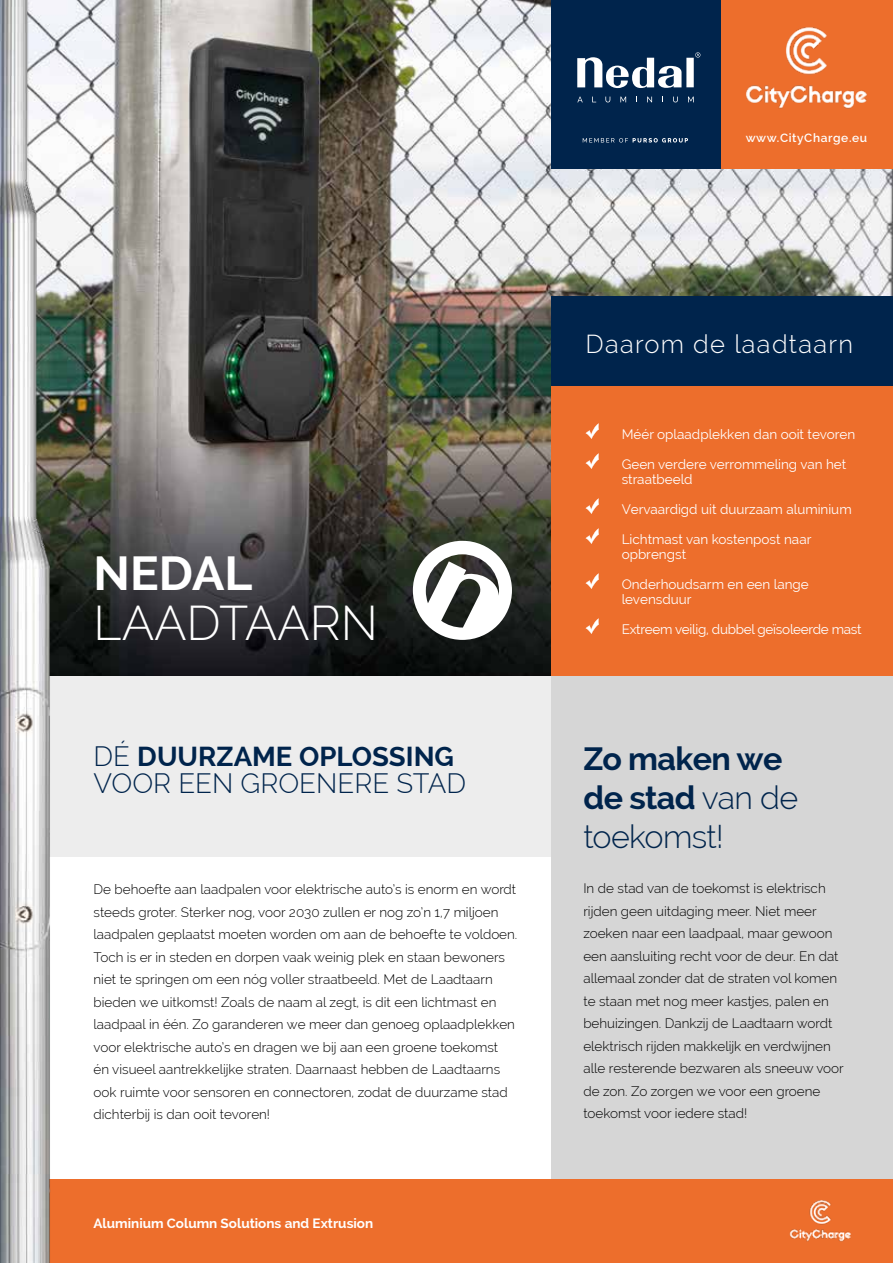
<style>
.page{position:relative;width:893px;height:1263px;background:#fff}
.page>*{position:absolute;margin:0;border:0;box-sizing:border-box;transform-origin:0 0}
.t1{font:300 47.85px "Raleway";letter-spacing:-.005em;color:#fff}
.t2{font:700 47.85px "Raleway";color:#fff}
.t3{font:700 32.25px/39px "Raleway";letter-spacing:-.02em;color:#00244c}
.t4{font:300 27.45px/27.5px "Raleway";color:#00244c}
.t5{font:300 25.5px "Raleway";letter-spacing:.05em;color:#fff}
.t6{font:300 13.5px/22.5px "Raleway";color:#000}
.t7{font:13.5px/15px "Raleway";color:#fff}
.t8{font:700 13.5px "Raleway";color:#fff}
.t9{font:13.5px "Raleway";letter-spacing:-.02em;color:#fff}
.t10{font:600 12px "Raleway";letter-spacing:.05em;color:#fff}
.s1{font-weight:700}
.s2{font-weight:300}
</style>
<div class="page">
<img style="left:80px;top:0;width:813px;height:676px">
<div style="left:0;top:676px;width:551px;height:181px;background:#ededed"></div>
<div style="left:551px;top:676px;width:342px;height:504px;background:#d6d6d6"></div>
<div style="left:0;top:1180px;width:893px;height:83px;background:#ed6e2c"></div>
<div style="left:720px;top:0;width:173px;height:168px;background:#ed6e2c"></div>
<svg style="left:413px;top:541px;width:99px;height:99px"></svg>
<div style="left:551px;top:0;width:169px;height:168px;background:#00244c"></div>
<svg style="left:695px;top:52px;width:5px;height:6px"></svg>
<div style="left:686px;top:58px;width:8px;height:29px;background:#fff"></div>
<svg style="left:577px;top:57px;width:105px;height:31px"></svg>
<svg style="left:577px;top:97px;width:6px;height:5px"></svg>
<svg style="left:605px;top:97px;width:5px;height:5px"></svg>
<svg style="left:620px;top:97px;width:6px;height:5px"></svg>
<svg style="left:647px;top:97px;width:5px;height:5px"></svg>
<svg style="left:673px;top:97px;width:5px;height:5px"></svg>
<svg style="left:688px;top:97px;width:6px;height:5px"></svg>
<svg style="left:583px;top:138px;width:105px;height:5px"></svg>
<div style="left:551px;top:386px;width:342px;height:290px;background:#ed6e2c"></div>
<div style="left:551px;top:296px;width:342px;height:90px;background:#00244c"></div>
<svg style="left:586px;top:423px;width:13px;height:16px"></svg>
<svg style="left:586px;top:453px;width:13px;height:16px"></svg>
<svg style="left:586px;top:498px;width:13px;height:16px"></svg>
<svg style="left:586px;top:528px;width:13px;height:16px"></svg>
<svg style="left:586px;top:573px;width:13px;height:16px"></svg>
<svg style="left:586px;top:618px;width:13px;height:16px"></svg>
<img style="left:789px;top:1200px;width:62px;height:42px">
<img style="left:746px;top:27px;width:121px;height:82px">
<img style="left:0;top:0;width:80px;height:1263px">
<p class="t10" style="left:746px;top:131px;width:123px">www.CityCharge.eu</p>
<h1 class="t2" style="left:94px;top:546px;width:161px">NEDAL</h1>
<h1 class="t1" style="left:94px;top:595px;width:286px">LAADTAARN</h1>
<h3 class="t4" style="left:94px;top:742px;width:374px">DÉ <span class="s1">DUURZAME OPLOSSING<br></span>VOOR EEN GROENERE STAD</h3>
<p class="t6" style="left:94px;top:878px;width:425px">De behoefte aan laadpalen voor elektrische auto’s is enorm en wordt steeds groter. Sterker nog, voor 2030 zullen er nog zo’n 1,7 miljoen laadpalen geplaatst moeten worden om aan de behoefte te voldoen.<br>Toch is er in steden en dorpen vaak weinig plek en staan bewoners niet te springen om een nóg voller straatbeeld. Met de Laadtaarn bieden we uitkomst! Zoals de naam al zegt, is dit een lichtmast en laadpaal in één. Zo garanderen we meer dan genoeg oplaadplekken voor elektrische auto’s en dragen we bij aan een groene toekomst<br>én visueel aantrekkelijke straten. Daarnaast hebben de Laadtaarns ook ruimte voor sensoren en connectoren, zodat de duurzame stad dichterbij is dan ooit tevoren!</p>
<p class="t8" style="left:94px;top:1215px;width:281px">Aluminium Column Solutions and Extrusion</p>
<h3 class="t5" style="left:586px;top:329px;width:269px">Daarom de laadtaarn</h3>
<p class="t7" style="left:622px;top:427px;width:235px">Méér oplaadplekken dan ooit tevoren</p>
<p class="t7" style="left:622px;top:457px;width:226px">Geen verdere verrommeling van het straatbeeld</p>
<p class="t7" style="left:622px;top:502px;width:232px">Vervaardigd uit duurzaam aluminium</p>
<p class="t7" style="left:622px;top:532px;width:191px">Lichtmast van kostenpost naar opbrengst</p>
<p class="t7" style="left:622px;top:577px;width:189px">Onderhoudsarm en een lange levensduur</p>
<p class="t9" style="left:622px;top:621px;width:242px">Extreem veilig, dubbel geïsoleerde mast</p>
<h2 class="t3" style="left:583px;top:740px;width:216px">Zo maken we de stad <span class="s2">van de toekomst!</span></h2>
<p class="t6" style="left:583px;top:877px;width:262px">In de stad van de toekomst is elektrisch rijden geen uitdaging meer. Niet meer zoeken naar een laadpaal, maar gewoon een aansluiting recht voor de deur. En dat allemaal zonder dat de straten vol komen te staan met nog meer kastjes, palen en behuizingen. Dankzij de Laadtaarn wordt elektrisch rijden makkelijk en verdwijnen alle resterende bezwaren als sneeuw voor de zon. Zo zorgen we voor een groene toekomst voor iedere stad!</p>
</div>
